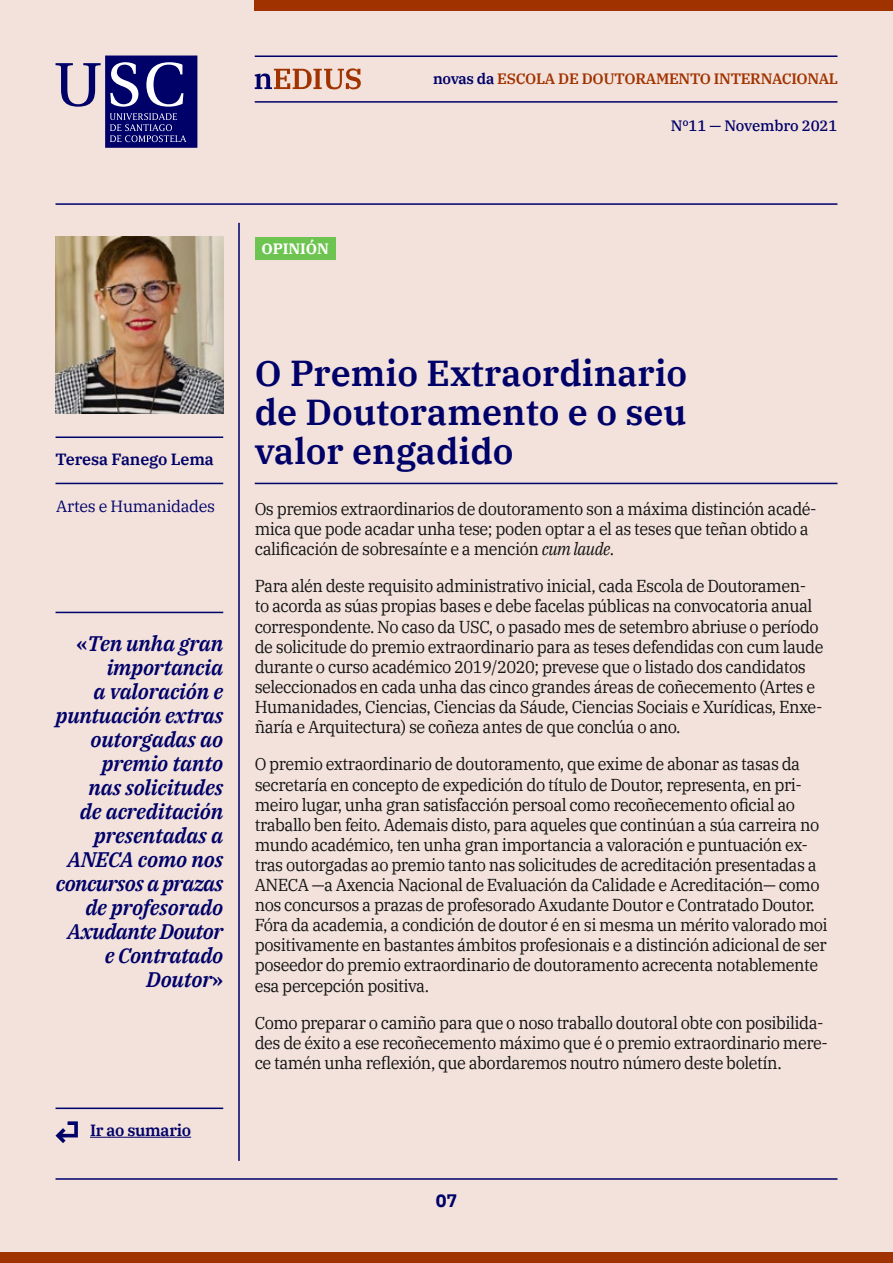
<style>
.page{position:relative;width:893px;height:1263px;background:#f2e2db}
.page>*{position:absolute;margin:0;border:0;box-sizing:border-box;transform-origin:0 0}
.t1{font:600 36px/39px "IBM Plex Serif";color:#000069;text-align:justify}
.t2{font:italic 600 21px/24px "IBM Plex Serif";letter-spacing:-.01em;color:#000069;text-align:right}
.t3{font:700 18px "IBM Plex Sans";color:#000069}
.t4{font:17.25px/20.1px "IBM Plex Serif";letter-spacing:-.03em;color:#121212;scale:.95 1}
.t5{font:600 16.2px "IBM Plex Serif";letter-spacing:-.02em;color:#000069}
.t6{font:16.2px "IBM Plex Serif";letter-spacing:-.02em;color:#000069}
.t7{font:600 15px "IBM Plex Serif";letter-spacing:-.02em;color:#a13300}
.t8{font:500 15px "IBM Plex Serif";letter-spacing:-.01em;color:#000069}
.t9{font:700 15px "IBM Plex Serif";letter-spacing:-.01em;color:#fff}
.s1{color:#000069}
.s2{font-style:normal}
.s3{font-style:italic}
</style>
<div class="page">
<hr style="left:255px;top:56px;width:582px;height:1px;background:#000069">
<hr style="left:255px;top:101px;width:582px;height:2px;background:#000069">
<div style="left:255px;top:0;width:638px;height:10px;background:#a03200"></div>
<div style="left:0;top:1252px;width:893px;height:11px;background:#a03200"></div>
<hr style="left:56px;top:203px;width:781px;height:2px;background:#000069">
<hr style="left:90px;top:1137px;width:101px;height:1px;background:#000069">
<hr style="left:56px;top:1107px;width:167px;height:2px;background:#000069">
<svg style="left:56px;top:1121px;width:22px;height:22px"></svg>
<hr style="left:238px;top:223px;width:2px;height:938px;background:#000069">
<hr style="left:56px;top:1178px;width:781px;height:2px;background:#000069">
<svg style="left:255px;top:68px;width:106px;height:21px"></svg>
<svg style="left:56px;top:56px;width:141px;height:92px"></svg>
<div style="left:255px;top:237px;width:80px;height:22px;background:#6dc450"></div>
<hr style="left:56px;top:436px;width:167px;height:2px;background:#000069">
<img style="left:56px;top:237px;width:167px;height:176px">
<hr style="left:255px;top:483px;width:582px;height:1px;background:#000069">
<hr style="left:56px;top:483px;width:167px;height:1px;background:#000069">
<hr style="left:56px;top:612px;width:167px;height:1px;background:#000069">
<p class="t7" style="left:433px;top:67px;width:407px"><span class="s1">novas da</span> ESCOLA DE DOUTORAMENTO INTERNACIONAL</p>
<p class="t8" style="left:671px;top:114px;width:168px">Nº11 — Novembro 2021</p>
<p class="t9" style="left:262px;top:236px;width:69px">OPINIÓN</p>
<p class="t5" style="left:56px;top:447px;width:160px">Teresa Fanego Lema</p>
<p class="t6" style="left:56px;top:493px;width:160px">Artes e Humanidades</p>
<p class="t2" style="left:56px;top:630px;width:169px"><span class="s2">«</span>Ten unha gran importancia<br>a valoración e puntuación extras outorgadas ao premio tanto<br>nas solicitudes<br>de acreditación presentadas a<br>ANECA como nos concursos a prazas de profesorado<br>Axudante Doutor e Contratado<br>Doutor<span class="s2">»</span></p>
<p class="t5" style="left:90px;top:1118px;width:103px">Ir ao sumario</p>
<h1 class="t1" style="left:255px;top:351px;width:434px">O Premio Extraordinario de Doutoramento e o seu valor engadido</h1>
<p class="t4" style="left:255px;top:497px;width:593px">Os premios extraordinarios de doutoramento son a máxima distinción acadé&shy;mica que pode acadar unha tese; poden optar a el as teses que teñan obtido a calificación de sobresaínte e a mención <span class="s3">cum laude</span>.</p>
<p class="t4" style="left:255px;top:575px;width:600px">Para alén deste requisito administrativo inicial, cada Escola de Doutoramen&shy;to acorda as súas propias bases e debe facelas públicas na convocatoria anual correspondente. No caso da USC, o pasado mes de setembro abriuse o período de solicitude do premio extraordinario para as teses defendidas con cum laude durante o curso académico 2019/2020; prevese que o listado dos candidatos seleccionados en cada unha das cinco grandes áreas de coñecemento (Artes e Humanidades, Ciencias, Ciencias da Sáude, Ciencias Sociais e Xurídicas, Enxe&shy;ñaría e Arquitectura) se coñeza antes de que conclúa o ano.</p>
<p class="t4" style="left:255px;top:753px;width:605px">O premio extraordinario de doutoramento, que exime de abonar as tasas da secretaría en concepto de expedición do título de Doutor, representa, en pri&shy;meiro lugar, unha gran satisfacción persoal como recoñecemento oficial ao traballo ben feito. Ademais disto, para aqueles que continúan a súa carreira no mundo académico, ten unha gran importancia a valoración e puntuación ex&shy;tras outorgadas ao premio tanto nas solicitudes de acreditación presentadas a ANECA —a Axencia Nacional de Evaluación da Calidade e Acreditación— como nos concursos a prazas de profesorado Axudante Doutor e Contratado Doutor.<br>Fóra da academia, a condición de doutor é en si mesma un mérito valorado moi positivamente en bastantes ámbitos profesionais e a distinción adicional de ser poseedor do premio extraordinario de doutoramento acrecenta notablemente esa percepción positiva.</p>
<p class="t4" style="left:255px;top:1011px;width:605px">Como preparar o camiño para que o noso traballo doutoral obte con posibilida&shy;des de éxito a ese recoñecemento máximo que é o premio extraordinario mere&shy;ce tamén unha reflexión, que abordaremos noutro número deste boletín.</p>
<p class="t3" style="left:436px;top:1186px;width:23px">07</p>
</div>
